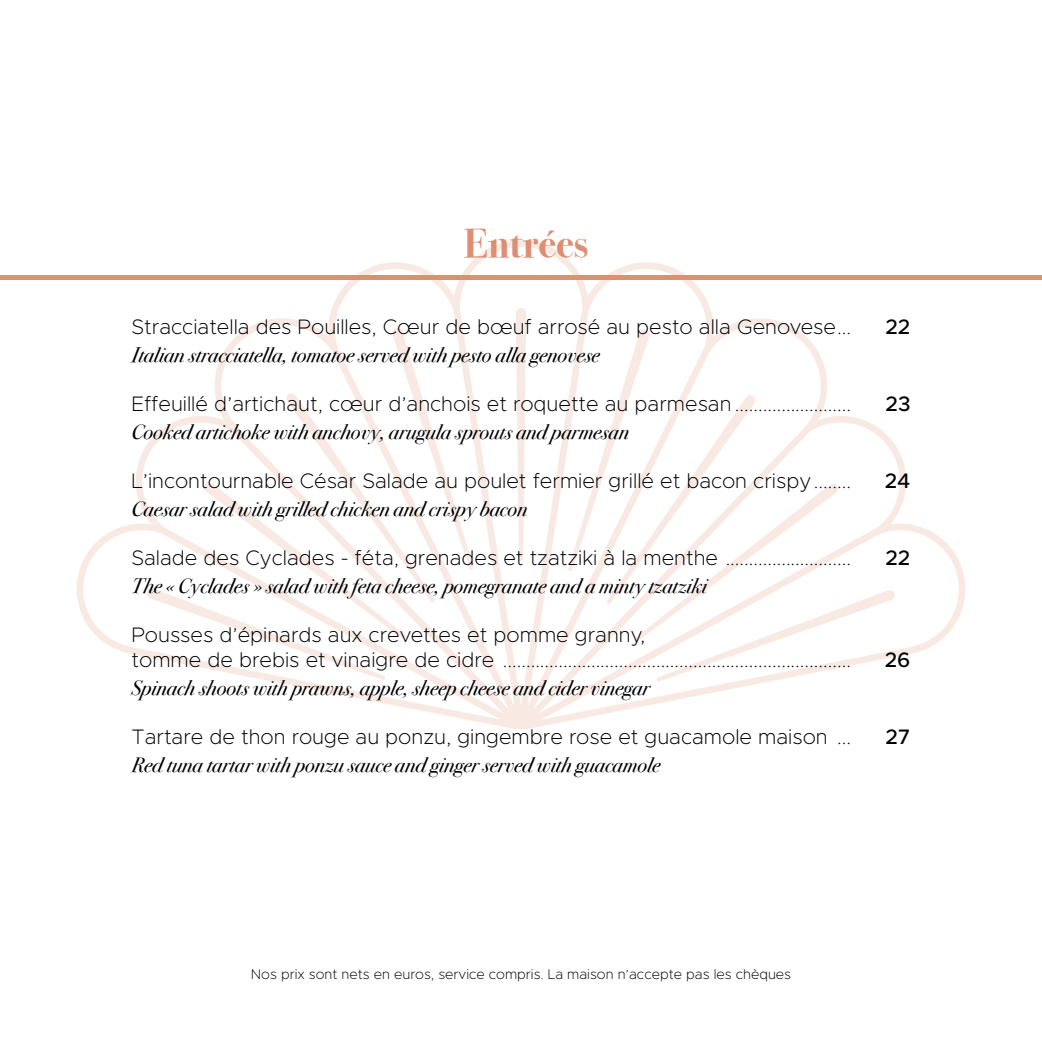
<style>
.page{position:relative;width:1042px;height:1042px;background:#fff}
.page>*{position:absolute;margin:0;border:0;box-sizing:border-box;transform-origin:0 0}
.t1{font:700 40.25px "Bodoni Svty Two ITCTT";color:#de8f73}
.t2{font:200 21px/24.5px "Metropolis";color:#000}
.t3{font:italic 21px "Bodoni Svty Two ITCTT";color:#000}
.t4{font:500 21px "Metropolis";color:#000}
.t5{font:200 14px "Metropolis";color:#000}
</style>
<div class="page">
<svg style="left:77px;top:240px;width:888px;height:489px"></svg>
<svg style="left:516px;top:308px;width:10px;height:253px"></svg>
<svg style="left:146px;top:327px;width:328px;height:353px"></svg>
<svg style="left:568px;top:329px;width:327px;height:353px"></svg>
<div style="left:0;top:275px;width:1042px;height:5px;background:#de8f73"></div>
<h1 class="t1" style="left:464px;top:210px;width:126px">Entrées</h1>
<p class="t2" style="left:131px;top:314px;width:721px">Stracciatella des Pouilles, Cœur de bœuf arrosé au pesto alla Genovese...</p>
<p class="t4" style="left:885px;top:314px;width:27px">22</p>
<p class="t3" style="left:131px;top:337px;width:470px">Italian stracciatella, tomatoe served with pesto alla genovese</p>
<p class="t2" style="left:131px;top:391px;width:721px">Effeuillé d’artichaut, cœur d’anchois et roquette au parmesan .........................</p>
<p class="t4" style="left:885px;top:391px;width:26px">23</p>
<p class="t3" style="left:131px;top:414px;width:499px">Cooked artichoke with anchovy, arugula sprouts and parmesan</p>
<p class="t2" style="left:131px;top:468px;width:721px">L’incontournable César Salade au poulet fermier grillé et bacon crispy........</p>
<p class="t4" style="left:885px;top:468px;width:27px">24</p>
<p class="t3" style="left:131px;top:491px;width:397px">Caesar salad with grilled chicken and crispy bacon</p>
<p class="t2" style="left:131px;top:545px;width:721px">Salade des Cyclades - féta, grenades et tzatziki à la menthe ...........................</p>
<p class="t4" style="left:885px;top:545px;width:27px">22</p>
<p class="t3" style="left:131px;top:568px;width:577px">The « Cyclades » salad with feta cheese, pomegranate and a minty tzatziki</p>
<p class="t2" style="left:131px;top:622px;width:721px">Pousses d’épinards aux crevettes et pomme granny,<br>tomme de brebis et vinaigre de cidre ...........................................................................</p>
<p class="t4" style="left:885px;top:646px;width:27px">26</p>
<p class="t3" style="left:131px;top:669px;width:519px">Spinach shoots with prawns, apple, sheep cheese and cider vinegar</p>
<p class="t2" style="left:131px;top:724px;width:721px">Tartare de thon rouge au ponzu, gingembre rose et guacamole maison ...</p>
<p class="t4" style="left:885px;top:723px;width:27px">27</p>
<p class="t3" style="left:131px;top:746px;width:530px">Red tuna tartar with ponzu sauce and ginger served with guacamole</p>
<p class="t5" style="left:251px;top:965px;width:542px">Nos prix sont nets en euros, service compris. La maison n’accepte pas les chèques</p>
</div>
